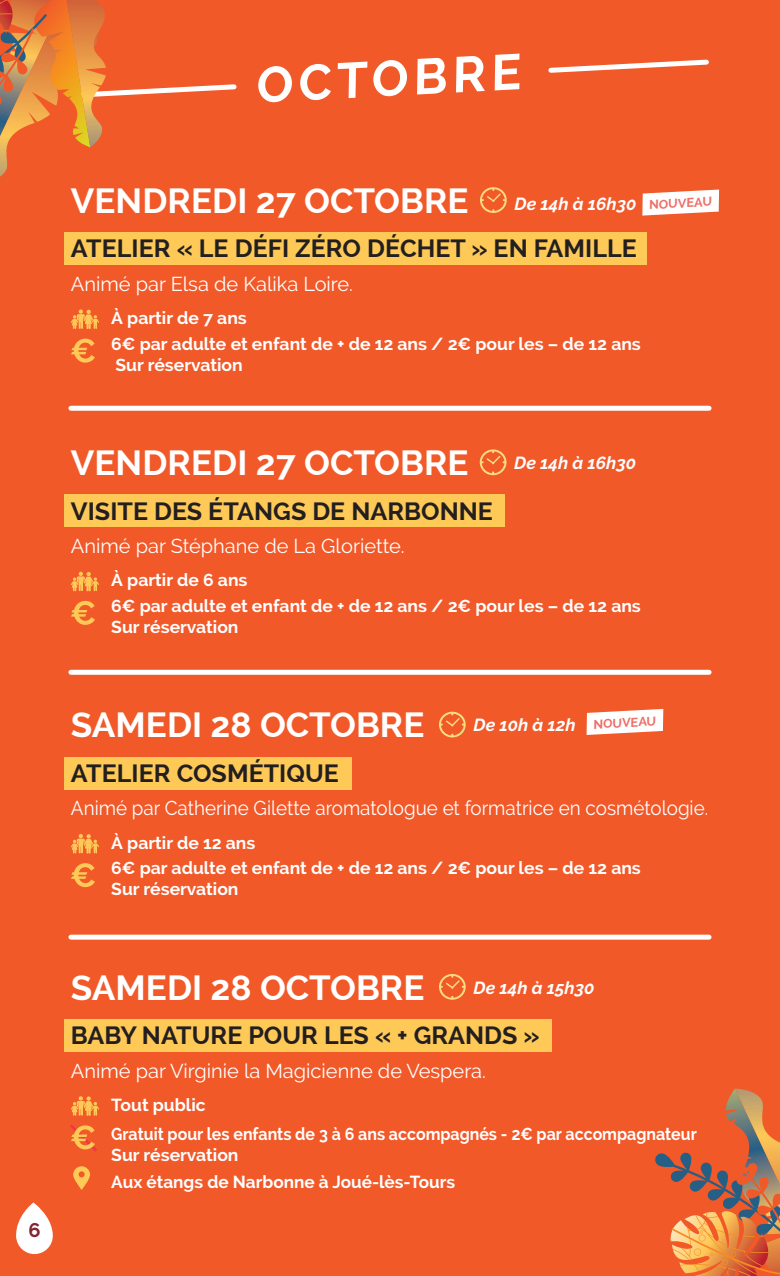
<style>
.page{position:relative;width:780px;height:1276px;background:#f15929}
.page>*{position:absolute;margin:0;border:0;box-sizing:border-box;transform-origin:0 0}
.t1{font:700 50px "Raleway";color:#fff}
.t2{font:700 35px "Raleway";color:#fff}
.t3{font:700 25px "Raleway";color:#231f20}
.t4{font:20px "Raleway";color:#fff}
.t5{font:20px "Raleway";color:#fff;scale:.94 1}
.t6{font:700 20px "Raleway";color:#842334}
.t7{font:700 17.5px/25.8px "Raleway";color:#fff}
.t8{font:italic 700 17.5px "Raleway";color:#fff}
.t9{font:700 12.75px "Raleway";color:#ed6f66}
</style>
<div class="page">
<svg style="left:16px;top:1202px;width:37px;height:52px"></svg>
<svg style="left:548px;top:59px;width:161px;height:14px"></svg>
<div style="left:71px;top:406px;width:638px;height:5px;background:#fff"></div>
<div style="left:71px;top:670px;width:638px;height:5px;background:#fff"></div>
<div style="left:71px;top:934px;width:638px;height:5px;background:#fff"></div>
<div style="left:65px;top:494px;width:440px;height:33px;background:#fec957"></div>
<svg style="left:479px;top:449px;width:27px;height:26px"></svg>
<svg style="left:71px;top:601px;width:24px;height:24px"></svg>
<svg style="left:71px;top:572px;width:28px;height:19px"></svg>
<div style="left:65px;top:756px;width:286px;height:33px;background:#fec957"></div>
<svg style="left:439px;top:711px;width:26px;height:26px"></svg>
<svg style="left:586px;top:709px;width:77px;height:26px;background:#fce4dc"></svg>
<svg style="left:71px;top:863px;width:24px;height:24px"></svg>
<svg style="left:71px;top:834px;width:28px;height:19px"></svg>
<div style="left:65px;top:232px;width:581px;height:33px;background:#fec957"></div>
<svg style="left:480px;top:187px;width:26px;height:26px"></svg>
<svg style="left:71px;top:339px;width:24px;height:24px"></svg>
<svg style="left:71px;top:309px;width:28px;height:20px"></svg>
<svg style="left:642px;top:189px;width:77px;height:27px"></svg>
<svg style="left:655px;top:1088px;width:125px;height:188px"></svg>
<svg style="left:0;top:0;width:237px;height:177px"></svg>
<div style="left:65px;top:1019px;width:486px;height:33px;background:#fec957"></div>
<svg style="left:439px;top:974px;width:26px;height:25px"></svg>
<svg style="left:70px;top:1125px;width:27px;height:26px"></svg>
<svg style="left:71px;top:1096px;width:28px;height:19px"></svg>
<svg style="left:73px;top:1166px;width:17px;height:24px"></svg>
<h1 class="t1" style="left:254px;top:57px;width:267px;rotate:-3deg">OCTOBRE</h1>
<h2 class="t2" style="left:71px;top:181px;width:399px">VENDREDI 27 OCTOBRE</h2>
<h3 class="t3" style="left:71px;top:234px;width:567px">ATELIER « LE DÉFI ZÉRO DÉCHET » EN FAMILLE</h3>
<p class="t8" style="left:514px;top:194px;width:124px">De 14h à 16h30</p>
<p class="t4" style="left:71px;top:272px;width:283px">Animé par Elsa de Kalika Loire.</p>
<p class="t7" style="left:111px;top:305px;width:531px">À partir de 7 ans<br>6€ par adulte et enfant de + de 12 ans / 2€ pour les – de 12 ans</p>
<p class="t7" style="left:115px;top:352px;width:129px">Sur réservation</p>
<p class="t9" style="left:648px;top:197px;width:64px;rotate:-3deg">NOUVEAU</p>
<h2 class="t2" style="left:71px;top:443px;width:399px">VENDREDI 27 OCTOBRE</h2>
<h3 class="t3" style="left:71px;top:497px;width:423px">VISITE DES ÉTANGS DE NARBONNE</h3>
<p class="t8" style="left:514px;top:453px;width:123px">De 14h à 16h30</p>
<p class="t4" style="left:71px;top:534px;width:335px">Animé par Stéphane de La Gloriette.</p>
<p class="t7" style="left:111px;top:567px;width:531px">À partir de 6 ans<br>6€ par adulte et enfant de + de 12 ans / 2€ pour les – de 12 ans</p>
<p class="t7" style="left:111px;top:614px;width:129px">Sur réservation</p>
<h2 class="t2" style="left:71px;top:705px;width:355px">SAMEDI 28 OCTOBRE</h2>
<h3 class="t3" style="left:71px;top:759px;width:269px">ATELIER COSMÉTIQUE</h3>
<p class="t8" style="left:473px;top:715px;width:104px">De 10h à 12h</p>
<p class="t9" style="left:592px;top:717px;width:64px;rotate:-3deg">NOUVEAU</p>
<p class="t5" style="left:71px;top:796px;width:679px">Animé par Catherine Gilette aromatologue et formatrice en cosmétologie.</p>
<p class="t7" style="left:111px;top:829px;width:531px">À partir de 12 ans<br>6€ par adulte et enfant de + de 12 ans / 2€ pour les – de 12 ans</p>
<p class="t7" style="left:111px;top:876px;width:129px">Sur réservation</p>
<p class="t6" style="left:28px;top:1218px;width:14px">6</p>
<h2 class="t2" style="left:71px;top:967px;width:355px">SAMEDI 28 OCTOBRE</h2>
<h3 class="t3" style="left:71px;top:1021px;width:470px">BABY NATURE POUR LES « + GRANDS »</h3>
<p class="t8" style="left:473px;top:977px;width:122px">De 14h à 15h30</p>
<p class="t4" style="left:71px;top:1059px;width:416px">Animé par Virginie la Magicienne de Vespera.</p>
<p class="t7" style="left:111px;top:1090px;width:587px;line-height:29.2px">Tout public<br>Gratuit pour les enfants de 3 à 6 ans accompagnés - 2€ par accompagnateur</p>
<p class="t7" style="left:111px;top:1141px;width:345px;line-height:27px">Sur réservation<br>Aux étangs de Narbonne à Joué-lès-Tours</p>
</div>
